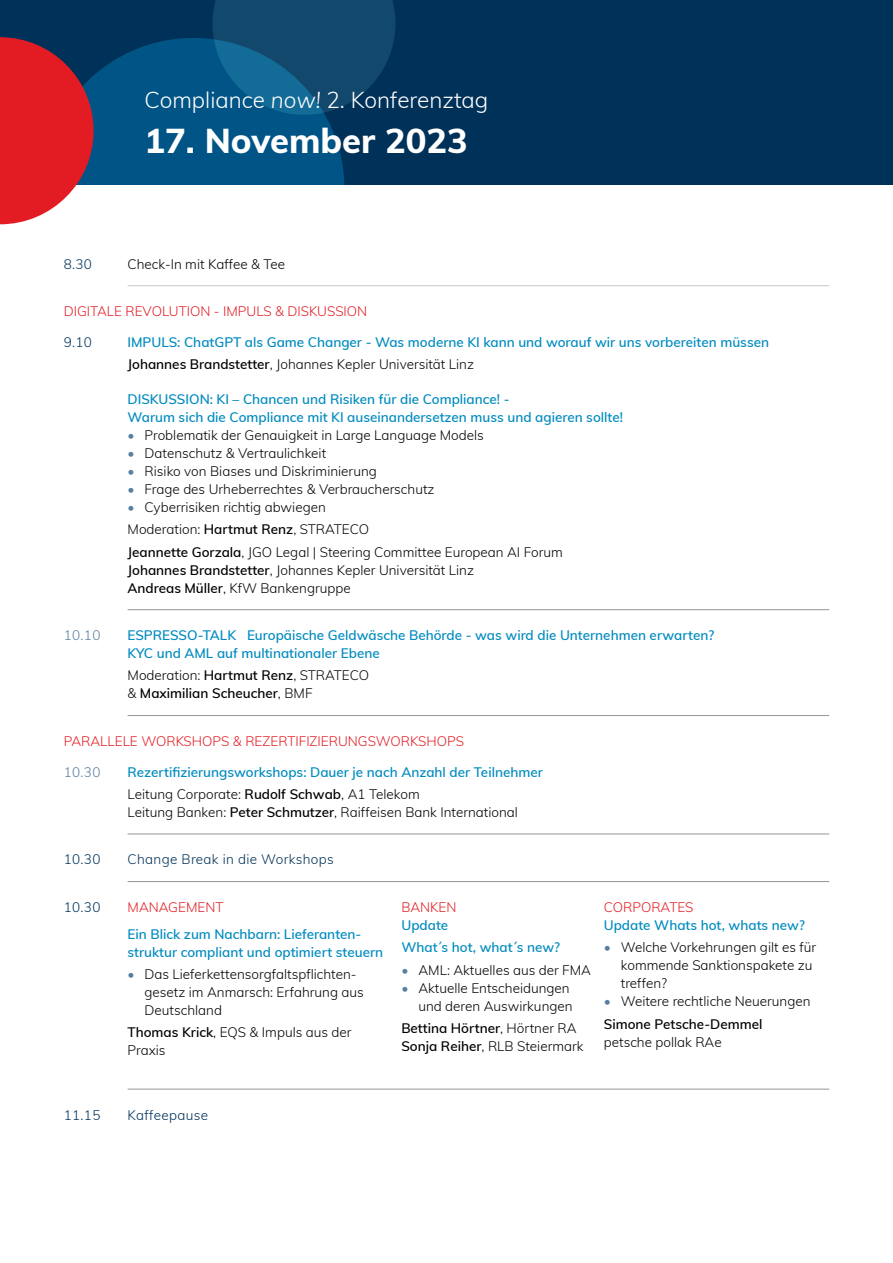
<style>
.page{position:relative;width:893px;height:1263px;background:#fff}
.page>*{position:absolute;margin:0;border:0;box-sizing:border-box;transform-origin:0 0}
.t1{font:800 34.5px "Muli";color:#fff}
.t2{font:300 22.5px "Muli";color:#fff}
.t3{font:300 13.5px/18px "Muli";color:#000}
.t4{font:600 13.5px/22.2px "Muli";color:#008bbf}
.t5{font:300 13.5px "Muli";color:#e31b23}
.t6{font:600 13.5px/18px "Muli";color:#000}
.t7{font:300 13.5px "Muli";letter-spacing:.025em;color:#003158}
.t8{font:300 13.5px "Muli";letter-spacing:.025em;color:#587ea0}
.s1{font-style:italic}
.s2{color:#000}
.s3{font-weight:300;color:#000}
.s4{color:#587ea0}
.s5{font-weight:600}
.s6{font-weight:300}
</style>
<div class="page">
<div style="left:0;top:0;width:893px;height:185px;background:#003158"></div>
<svg style="left:0;top:0;width:395px;height:224px"></svg>
<hr style="left:128px;top:834px;width:701px;height:1px;background:#939598">
<hr style="left:128px;top:881px;width:701px;height:1px;background:#939598">
<hr style="left:128px;top:1089px;width:701px;height:1px;background:#939598">
<hr style="left:128px;top:715px;width:701px;height:1px;background:#939598">
<hr style="left:128px;top:609px;width:701px;height:1px;background:#939598">
<hr style="left:128px;top:285px;width:701px;height:1px;background:#c7c8ca">
<h2 class="t2" style="left:145px;top:83px;width:345px">Compliance <span class="s1">now!</span> 2. Konferenztag</h2>
<h1 class="t1" style="left:145px;top:116px;width:325px">17. November 2023</h1>
<p class="t7" style="left:64px;top:254px;width:30px">8.30</p>
<p class="t3" style="left:128px;top:254px;width:159px">Check-In mit Kaffee &amp; Tee</p>
<p class="t5" style="left:64px;top:302px;width:43px">Digitale</p>
<p class="t5" style="left:126px;top:302px;width:19px">Revol</p>
<p class="t5" style="left:169px;top:302px;width:26px">ution</p>
<p class="t5" style="left:214px;top:302px;width:122px">- Impuls &amp; Diskussion</p>
<p class="t7" style="left:64px;top:332px;width:30px">9.10</p>
<p class="t4" style="left:128px;top:330px;width:643px">IMPULS: ChatGPT als Game Changer - Was moderne KI kann und worauf wir uns vorbereiten müssen<br><span class="s2">Johannes Brandstetter</span><span class="s3">, Johannes Kepler U niversität Linz</span></p>
<p class="t4" style="left:128px;top:390px;width:497px;line-height:18px">DISKUSSION: KI – Chancen und Risiken für die Compliance! -<br>Warum sich die Compliance mit KI auseinandersetzen muss und agieren sollte!</p>
<p class="t3" style="left:128px;top:426px;width:358px"><span class="s4">•</span> Problematik der Genauigkeit in Large Language Models</p>
<p class="t3" style="left:128px;top:444px;width:200px"><span class="s4">•</span> Datenschutz &amp; Vertraulichkeit</p>
<p class="t3" style="left:128px;top:462px;width:251px"><span class="s4">•</span> Risiko von Biases und Diskriminierung</p>
<p class="t3" style="left:128px;top:480px;width:309px"><span class="s4">•</span> Frage des U rheberrechtes &amp; Verbraucherschutz</p>
<p class="t3" style="left:128px;top:495px;width:437px;line-height:22.2px"><span class="s4">•</span> Cyberrisiken richtig abwiegen<br>Moderation: <span class="s5">Hartmut Renz</span>, STRATECO<br><span class="s5">Jeannette Gorzala</span>, JGO Legal | Steering Committee European AI Forum</p>
<p class="t3" style="left:128px;top:560px;width:348px"><span class="s5">Johannes Brandstetter</span>, Johannes Kepler U niversität Linz<br><span class="s5">Andreas Müller</span>, KfW Bankengruppe</p>
<p class="t8" style="left:64px;top:625px;width:38px">10.10</p>
<p class="t4" style="left:128px;top:624px;width:10px">Espr</p>
<p class="t4" style="left:162px;top:624px;width:18px">esso</p>
<p class="t4" style="left:198px;top:624px;width:23px">-Talk</p>
<p class="t4" style="left:128px;top:626px;width:588px;line-height:18px;text-indent:119px">Europäische Geldwäsche Behörde - was wird die Unternehmen erwarten?<br>KYC und AML auf multinationaler Ebene</p>
<p class="t6" style="left:128px;top:666px;width:243px"><span class="s6">Moderation:</span> Hartmut Renz<span class="s6">, STRATECO &amp;</span> Maximilian Scheucher<span class="s6">, BMF</span></p>
<p class="t5" style="left:64px;top:731px;width:17px">Parallele</p>
<p class="t5" style="left:141px;top:731px;width:11px">works</p>
<p class="t5" style="left:192px;top:731px;width:20px">hops</p>
<p class="t5" style="left:233px;top:731px;width:31px">&amp; Rezer</p>
<p class="t5" style="left:287px;top:731px;width:15px">tifizier</p>
<p class="t5" style="left:338px;top:731px;width:20px">ungs</p>
<p class="t5" style="left:376px;top:731px;width:25px">Works</p>
<p class="t5" style="left:426px;top:731px;width:20px">hops</p>
<p class="t8" style="left:64px;top:762px;width:38px">10.30</p>
<p class="t4" style="left:128px;top:760px;width:417px">Rezertifizierungsworkshops: Dauer je nach Anzahl der Teilnehmer<br><span class="s3">Leitung Corporate:</span> <span class="s2">Rudolf Schwab</span><span class="s3">, A1 Telekom</span></p>
<p class="t3" style="left:128px;top:802px;width:392px">Leitung Banken: <span class="s5">Peter Schmutzer</span>, Raiffeisen Bank International</p>
<p class="t7" style="left:64px;top:850px;width:38px">10.30</p>
<p class="t7" style="left:128px;top:850px;width:208px">Change Break in die Workshops</p>
<p class="t7" style="left:64px;top:897px;width:38px">10.30</p>
<p class="t5" style="left:128px;top:897px;width:22px">Managemen</p>
<p class="t5" style="left:215px;top:897px;width:10px">t</p>
<p class="t4" style="left:128px;top:924px;width:257px;line-height:18px">Ein Blick zum Nachbarn: Lieferanten&shy;struktur compliant und optimiert steuern</p>
<p class="t3" style="left:145px;top:964px;width:221px;text-indent:-17px"><span class="s4">•</span> Das Lieferkettensorgfaltspflichten&shy;gesetz im Anmarsch: Erfahrung aus<br>Deutschland</p>
<p class="t3" style="left:128px;top:1022px;width:226px"><span class="s5">Thomas Krick</span>, EQS &amp; Impuls aus der<br>Praxis</p>
<p class="t5" style="left:604px;top:897px;width:20px">Corpora</p>
<p class="t5" style="left:669px;top:897px;width:17px">tes</p>
<p class="t4" style="left:604px;top:913px;width:203px">Update Whats hot, whats new?</p>
<p class="t3" style="left:621px;top:938px;width:197px;text-indent:-17px"><span class="s4">•</span> Welche Vorkehrungen gilt es für kommende Sanktionspakete zu treffen?</p>
<p class="t3" style="left:604px;top:990px;width:208px;line-height:22.2px"><span class="s4">•</span> Weitere rechtliche Neuerungen<br><span class="s5">Simone Petsche-Demmel</span></p>
<p class="t3" style="left:604px;top:1032px;width:119px">petsche pollak RAe</p>
<p class="t5" style="left:401px;top:897px;width:19px">Banken</p>
<p class="t4" style="left:401px;top:913px;width:160px">Update<br>What´s hot, what´s new?</p>
<p class="t3" style="left:401px;top:960px;width:191px"><span class="s4">•</span> AML: Aktuelles aus der FMA</p>
<p class="t3" style="left:401px;top:978px;width:173px;text-align:right"><span class="s4">•</span> Aktuelle Entscheidungen und deren Auswirkungen</p>
<p class="t6" style="left:401px;top:1018px;width:184px">Bettina Hörtner<span class="s6">, H örtner RA<br></span>Sonja Reiher<span class="s6">, RLB Steiermark</span></p>
<p class="t7" style="left:64px;top:1105px;width:38px">11.15</p>
<p class="t7" style="left:128px;top:1105px;width:82px">Kaffeepause</p>
</div>
